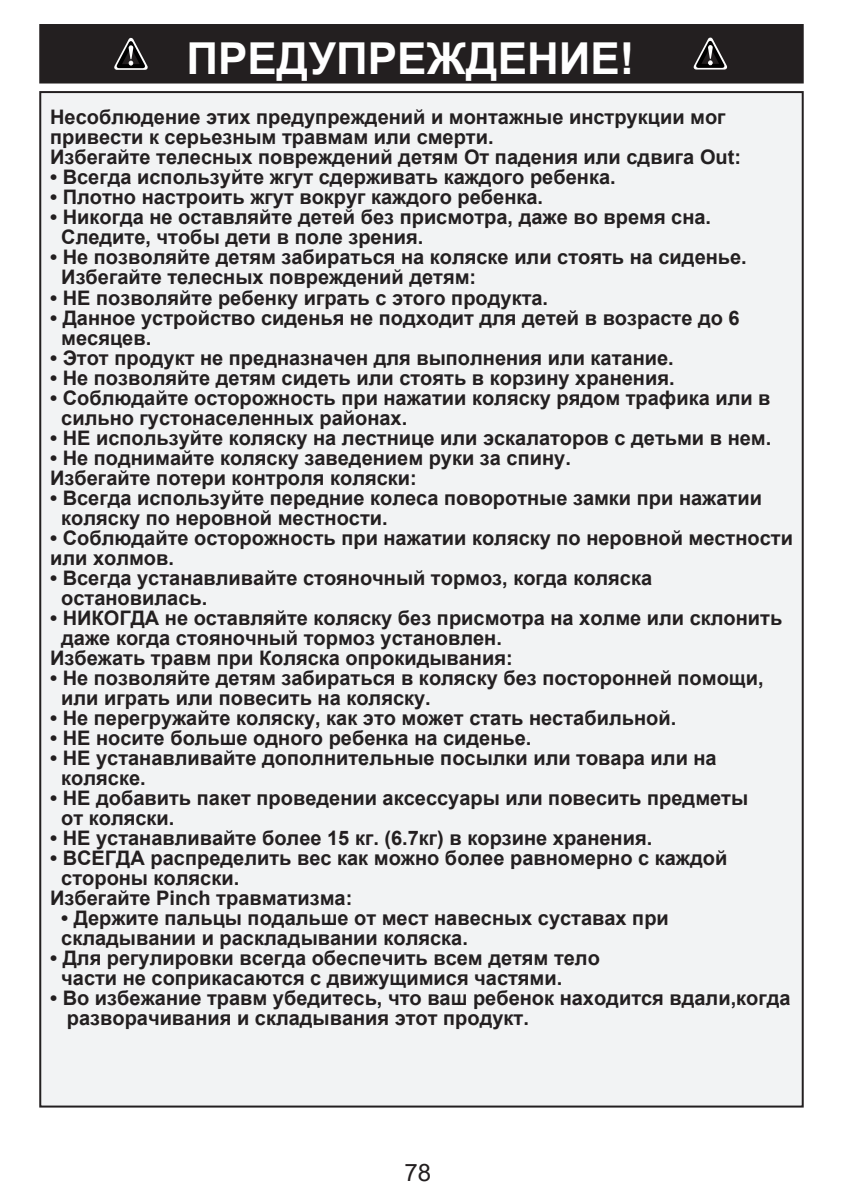
<style>
.page{position:relative;width:843px;height:1196px;background:#fff}
.page>*{position:absolute;margin:0;border:0;box-sizing:border-box;transform-origin:0 0}
.t1{font:700 44px "Arial";color:#fff}
.t2{font:24px "Arial";color:#231f20}
.t3{font:700 20px/20px "Arial";color:#231f20}
</style>
<div class="page">
<div style="left:40px;top:92px;width:762px;height:1014px;background:#f2f3f4"></div>
<div style="left:40px;top:25px;width:762px;height:57px;background:#231f20"></div>
<div style="left:39px;top:24px;width:764px;height:59px;border:2px solid #231f20"></div>
<svg style="left:693px;top:37px;width:34px;height:33px"></svg>
<svg style="left:114px;top:37px;width:34px;height:33px"></svg>
<p class="t1" style="left:186px;top:27px;width:449px">ПРЕДУПРЕЖДЕНИЕ!</p>
<p class="t3" style="left:50px;top:108px;width:676px">Несоблюдение этих предупреждений и монтажные инструкции мог</p>
<p class="t3" style="left:50px;top:128px;width:445px">привести к серьезным травмам или смерти.</p>
<p class="t3" style="left:50px;top:148px;width:692px">Избегайте телесных повреждений детям От падения или сдвига Out:</p>
<p class="t3" style="left:50px;top:168px;width:567px">• Всегда используйте жгут сдерживать каждого ребенка.</p>
<p class="t3" style="left:50px;top:188px;width:494px">• Плотно настроить жгут вокруг каждого ребенка.</p>
<p class="t3" style="left:50px;top:208px;width:662px">• Никогда не оставляйте детей без присмотра, даже во время сна.</p>
<p class="t3" style="left:61px;top:228px;width:363px">Следите, чтобы дети в поле зрения.</p>
<p class="t3" style="left:50px;top:248px;width:698px">• Не позволяйте детям забираться на коляске или стоять на сиденье.</p>
<p class="t3" style="left:61px;top:268px;width:416px">Избегайте телесных повреждений детям:</p>
<p class="t3" style="left:50px;top:288px;width:499px">• НЕ позволяйте ребенку играть с этого продукта.</p>
<p class="t3" style="left:50px;top:308px;width:691px">• Данное устройство сиденья не подходит для детей в возрасте до 6</p>
<p class="t3" style="left:61px;top:328px;width:91px">месяцев.</p>
<p class="t3" style="left:50px;top:348px;width:625px">• Этот продукт не предназначен для выполнения или катание.</p>
<p class="t3" style="left:50px;top:368px;width:625px">• Не позволяйте детям сидеть или стоять в корзину хранения.</p>
<p class="t3" style="left:50px;top:388px;width:721px">• Соблюдайте осторожность при нажатии коляску рядом трафика или в</p>
<p class="t3" style="left:61px;top:408px;width:347px">сильно густонаселенных районах.</p>
<p class="t3" style="left:50px;top:428px;width:722px">• НЕ используйте коляску на лестнице или эскалаторов с детьми в нем.</p>
<p class="t3" style="left:50px;top:448px;width:522px">• Не поднимайте коляску заведением руки за спину.</p>
<p class="t3" style="left:50px;top:468px;width:368px">Избегайте потери контроля коляски:</p>
<p class="t3" style="left:50px;top:488px;width:713px">• Всегда используйте передние колеса поворотные замки при нажатии</p>
<p class="t3" style="left:61px;top:508px;width:328px">коляску по неровной местности.</p>
<p class="t3" style="left:50px;top:528px;width:744px">• Соблюдайте осторожность при нажатии коляску по неровной местности или холмов.</p>
<p class="t3" style="left:50px;top:568px;width:603px">• Всегда устанавливайте стояночный тормоз, когда коляска</p>
<p class="t3" style="left:61px;top:588px;width:147px">остановилась.</p>
<p class="t3" style="left:50px;top:608px;width:733px">• НИКОГДА не оставляйте коляску без присмотра на холме или склонить</p>
<p class="t3" style="left:61px;top:628px;width:442px">даже когда стояночный тормоз установлен.</p>
<p class="t3" style="left:50px;top:648px;width:464px">Избежать травм при Коляска опрокидывания:</p>
<p class="t3" style="left:50px;top:668px;width:715px">• Не позволяйте детям забираться в коляску без посторонней помощи,</p>
<p class="t3" style="left:61px;top:688px;width:371px">или играть или повесить на коляску.</p>
<p class="t3" style="left:50px;top:708px;width:627px">• Не перегружайте коляску, как это может стать нестабильной.</p>
<p class="t3" style="left:50px;top:728px;width:482px">• НЕ носите больше одного ребенка на сиденье.</p>
<p class="t3" style="left:50px;top:748px;width:668px">• НЕ устанавливайте дополнительные посылки или товара или на</p>
<p class="t3" style="left:61px;top:768px;width:86px">коляске.</p>
<p class="t3" style="left:50px;top:788px;width:699px">• НЕ добавить пакет проведении аксессуары или повесить предметы</p>
<p class="t3" style="left:61px;top:808px;width:115px">от коляски.</p>
<p class="t3" style="left:50px;top:828px;width:603px">• НЕ устанавливайте более 15 кг. (6.7кг) в корзине хранения.</p>
<p class="t3" style="left:50px;top:848px;width:678px">• ВСЕГДА распределить вес как можно более равномерно с каждой</p>
<p class="t3" style="left:61px;top:868px;width:179px">стороны коляски.</p>
<p class="t3" style="left:50px;top:888px;width:304px">Избегайте Pinch травматизма:</p>
<p class="t3" style="left:61px;top:908px;width:609px">• Держите пальцы подальше от мест навесных суставах при</p>
<p class="t3" style="left:61px;top:928px;width:408px">складывании и раскладывании коляска.</p>
<p class="t3" style="left:50px;top:948px;width:551px">• Для регулировки всегда обеспечить всем детям тело</p>
<p class="t3" style="left:61px;top:968px;width:502px">части не соприкасаются с движущимися частями.</p>
<p class="t3" style="left:50px;top:988px;width:741px">• Во избежание травм убедитесь, что ваш ребенок находится вдали,когда</p>
<p class="t3" style="left:67px;top:1008px;width:463px">разворачивания и складывания этот продукт.</p>
<p class="t2" style="left:404px;top:1156px;width:28px">78</p>
</div>
